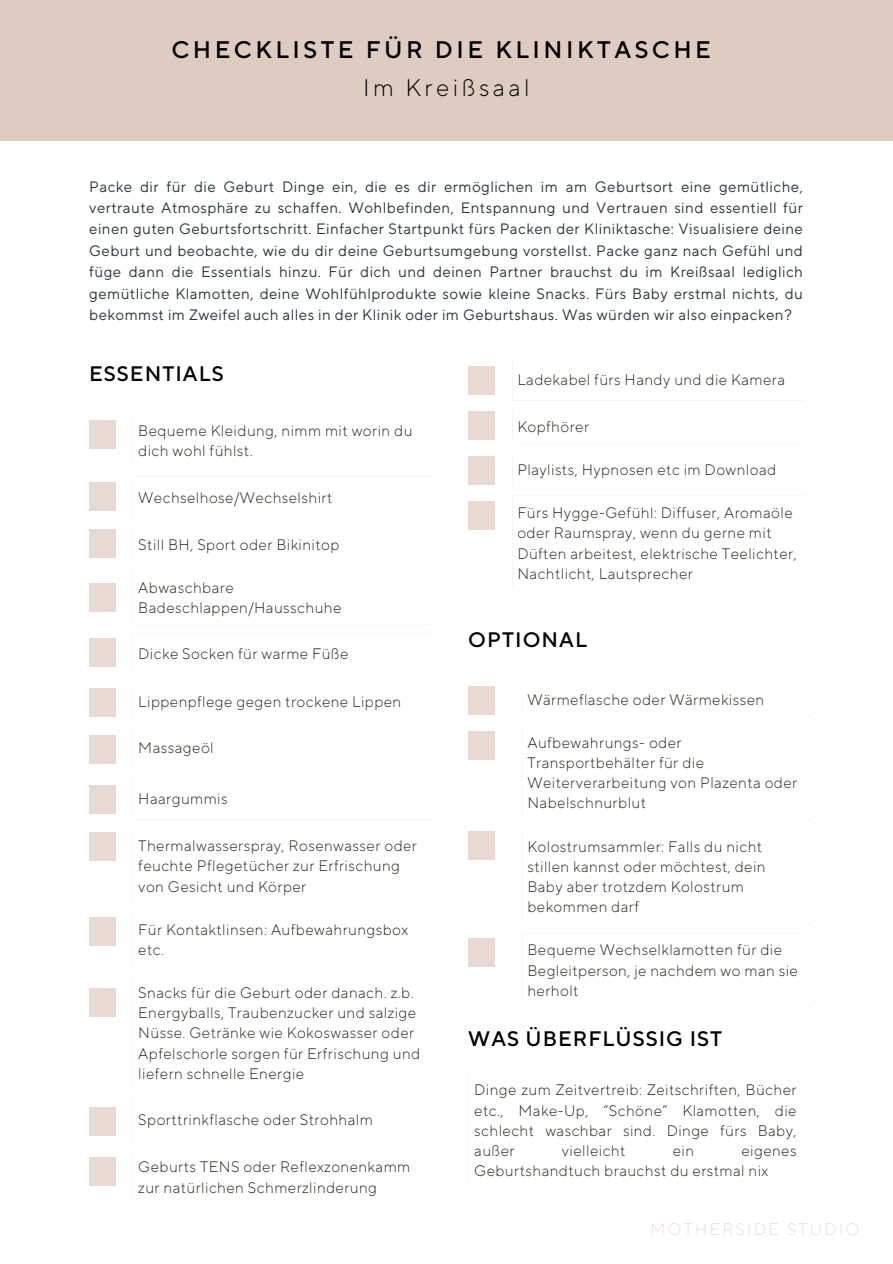
<style>
.page{position:relative;width:893px;height:1264px;background:#fff}
.page>*{position:absolute;margin:0;border:0;box-sizing:border-box;transform-origin:0 0}
.t1{font:500 24px "TT Norms Pro";letter-spacing:.15em;color:#000}
.t2{font:300 24px "TT Norms Pro";letter-spacing:.15em;color:#000}
.t3{font:500 21px "TT Norms Pro";letter-spacing:.05em;color:#000}
.t4{font:200 16.5px "TT Norms Pro";letter-spacing:.15em;color:#dfccc1}
.t5{font:300 15.15px/20.2px "TT Norms Pro";letter-spacing:.03em;color:#23261b}
.t6{font:15px/21.3px "TT Norms Pro";letter-spacing:.03em;color:#293639;text-align:justify}
</style>
<div class="page">
<div style="left:0;top:0;width:892px;height:141px;background:#dfccc1"></div>
<div style="left:89px;top:420px;width:27px;height:29px;background:#e8dad2"></div>
<div style="left:89px;top:583px;width:27px;height:29px;background:#e8dad2"></div>
<div style="left:89px;top:638px;width:27px;height:28px;background:#e8dad2"></div>
<div style="left:89px;top:688px;width:27px;height:28px;background:#e8dad2"></div>
<div style="left:89px;top:735px;width:27px;height:28px;background:#e8dad2"></div>
<div style="left:89px;top:482px;width:27px;height:29px;background:#e8dad2"></div>
<div style="left:89px;top:529px;width:26px;height:29px;background:#e8dad2"></div>
<div style="left:89px;top:785px;width:26px;height:28px;background:#e8dad2"></div>
<div style="left:89px;top:832px;width:27px;height:28px;background:#e8dad2"></div>
<div style="left:89px;top:917px;width:27px;height:28px;background:#e8dad2"></div>
<div style="left:89px;top:988px;width:27px;height:28px;background:#e8dad2"></div>
<div style="left:89px;top:1107px;width:26px;height:28px;background:#e8dad2"></div>
<div style="left:468px;top:366px;width:26px;height:28px;background:#e8dad2"></div>
<div style="left:468px;top:502px;width:26px;height:28px;background:#e8dad2"></div>
<div style="left:468px;top:686px;width:26px;height:28px;background:#e8dad2"></div>
<div style="left:468px;top:411px;width:26px;height:28px;background:#e8dad2"></div>
<div style="left:468px;top:456px;width:26px;height:29px;background:#e8dad2"></div>
<div style="left:468px;top:731px;width:26px;height:29px;background:#e8dad2"></div>
<div style="left:468px;top:831px;width:26px;height:28px;background:#e8dad2"></div>
<div style="left:468px;top:938px;width:26px;height:28px;background:#e8dad2"></div>
<div style="left:89px;top:1157px;width:27px;height:28px;background:#e8dad2"></div>
<p class="t1" style="left:171px;top:35px;width:541px">CHECKLISTE FÜR DIE KLINIKTASCHE</p>
<p class="t2" style="left:363px;top:73px;width:168px">Im Kreißsaal</p>
<p class="t6" style="left:89px;top:176px;width:715px">Packe dir für die Geburt Dinge ein, die es dir ermöglichen im am Geburtsort eine gemütliche, vertraute Atmosphäre zu schaffen. Wohlbefinden, Entspannung und Vertrauen sind essentiell für einen guten Geburtsfortschritt. Einfacher Startpunkt fürs Packen der Kliniktasche: Visualisiere deine Geburt und beobachte, wie du dir deine Geburtsumgebung vorstellst. Packe ganz nach Gefühl und füge dann die Essentials hinzu. Für dich und deinen Partner brauchst du im Kreißsaal lediglich gemütliche Klamotten, deine Wohlfühlprodukte sowie kleine Snacks. Fürs Baby erstmal nichts, du bekommst im Zweifel auch alles in der Klinik oder im Geburtshaus. Was würden wir also einpacken?</p>
<p class="t3" style="left:89px;top:361px;width:136px">ESSENTIALS</p>
<p class="t5" style="left:138px;top:420px;width:275px">Bequeme Kleidung, nimm mit worin du dich wohl fühlst.</p>
<p class="t5" style="left:138px;top:487px;width:196px">Wechselhose/Wechselshirt</p>
<p class="t5" style="left:138px;top:534px;width:203px">Still BH, Sport oder Bikinitop</p>
<p class="t5" style="left:138px;top:577px;width:205px">Abwaschbare<br>Badeschlappen/Hausschuhe</p>
<p class="t5" style="left:138px;top:644px;width:212px">Dicke Socken für warme Füße</p>
<p class="t5" style="left:138px;top:691px;width:264px">Lippenpflege gegen trockene Lippen</p>
<p class="t5" style="left:138px;top:737px;width:77px">Massageöl</p>
<p class="t5" style="left:138px;top:788px;width:91px">Haargummis</p>
<p class="t5" style="left:138px;top:835px;width:280px">Thermalwasserspray, Rosenwasser oder feuchte Pflegetücher zur Erfrischung von Gesicht und Körper</p>
<p class="t5" style="left:138px;top:918px;width:271px">Für Kontaktlinsen: Aufbewahrungsbox etc.</p>
<p class="t5" style="left:138px;top:982px;width:283px">Snacks für die Geburt oder danach. z.b.<br>Energyballs, Traubenzucker und salzige Nüsse. Getränke wie Kokoswasser oder Apfelschorle sorgen für Erfrischung und liefern schnelle Energie</p>
<p class="t5" style="left:138px;top:1109px;width:236px">Sporttrinkflasche oder Strohhalm</p>
<p class="t5" style="left:138px;top:1156px;width:273px">Geburts TENS oder Reflexzonenkamm zur natürlichen Schmerzlinderung</p>
<p class="t5" style="left:517px;top:369px;width:269px">Ladekabel fürs Handy und die Kamera</p>
<p class="t5" style="left:517px;top:416px;width:73px">Kopfhörer</p>
<p class="t5" style="left:517px;top:459px;width:260px">Playlists, Hypnosen etc im Download</p>
<p class="t5" style="left:517px;top:502px;width:281px">Fürs Hygge-Gefühl: Diffuser, Aromaöle oder Raumspray, wenn du gerne mit Düften arbeitest, elektrische Teelichter, Nachtlicht, Lautsprecher</p>
<p class="t3" style="left:468px;top:627px;width:120px">OPTIONAL</p>
<p class="t5" style="left:527px;top:689px;width:238px">Wärmeflasche oder Wärmekissen</p>
<p class="t5" style="left:527px;top:732px;width:271px">Aufbewahrungs- oder<br>Transportbehälter für die<br>Weiterverarbeitung von Plazenta oder<br>Nabelschnurblut</p>
<p class="t5" style="left:527px;top:835px;width:240px">Kolostrumsammler: Falls du nicht stillen kannst oder möchtest, dein<br>Baby aber trotzdem Kolostrum bekommen darf</p>
<p class="t5" style="left:527px;top:939px;width:272px">Bequeme Wechselklamotten für die<br>Begleitperson, je nachdem wo man sie herholt</p>
<p class="t3" style="left:468px;top:1026px;width:255px">WAS ÜBERFLÜSSIG IST</p>
<p class="t5" style="left:474px;top:1079px;width:324px;text-align:justify">Dinge zum Zeitvertreib: Zeitschriften, Bücher etc., Make-Up, “Schöne” Klamotten, die schlecht waschbar sind. Dinge fürs Baby, außer</p>
<p class="t5" style="left:562px;top:1140px;width:65px">vielleicht</p>
<p class="t5" style="left:672px;top:1140px;width:23px">ein</p>
<p class="t5" style="left:474px;top:1140px;width:324px;text-indent:267px">eigenes<br>Geburtshandtuch brauchst du erstmal nix</p>
<p class="t4" style="left:650px;top:1218px;width:210px">MOTHERSIDE STUDIO</p>
</div>
